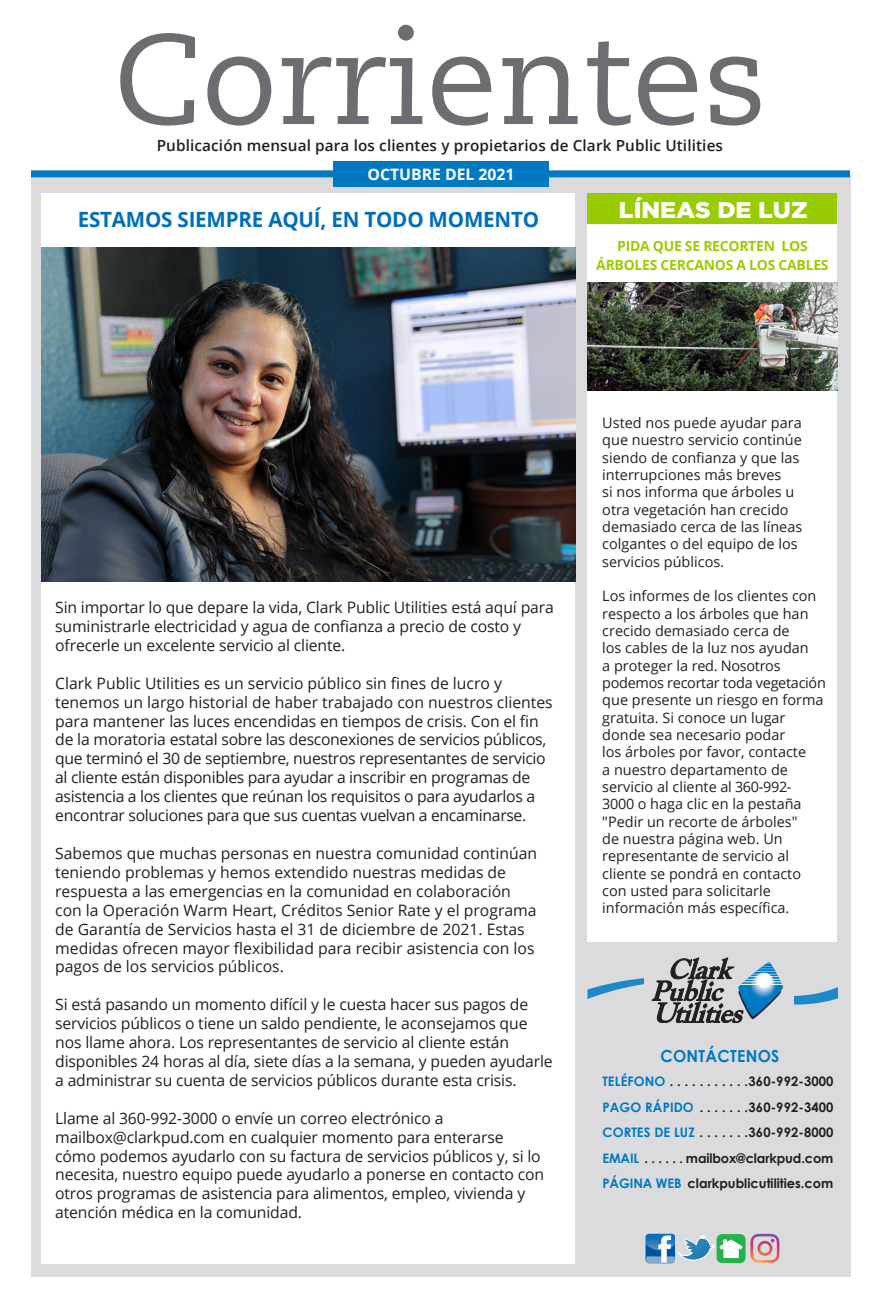
<style>
.page{position:relative;width:882px;height:1308px;background:#fff}
.page>*{position:absolute;margin:0;border:0;box-sizing:border-box;transform-origin:0 0}
.t1{font:127.75px "Caecilia LT Std";color:#6c6d70}
.t2{font:900 22.75px "Gotham";color:#fff;scale:1.05 1}
.t3{font:700 21px "Open Sans";letter-spacing:-.01em;color:#006eb6}
.t4{font:700 16.62px "Century Gothic";letter-spacing:.02em;color:#0079c2;scale:.95 1}
.t5{font:15.75px/18.9px "Open Sans";letter-spacing:-.01em;color:#231f20}
.t6{font:700 15.75px "Open Sans";color:#fff}
.t7{font:600 15.4px "Open Sans";letter-spacing:.01em;color:#231f20}
.t8{font:14.35px/17.3px "Open Sans";color:#231f20}
.t9{font:700 14px/19.2px "Open Sans";letter-spacing:-.02em;color:#9c0;text-align:center}
.t10{font:700 13.12px "Century Gothic";color:#231f20}
.s1{color:#0079c2}
</style>
<div class="page">
<div style="left:31px;top:174px;width:819px;height:1102px;background:#dbdbdd"></div>
<div style="left:42px;top:193px;width:533px;height:1070px;background:#fff"></div>
<div style="left:587px;top:197px;width:250px;height:744px;background:#fff"></div>
<div style="left:31px;top:170px;width:819px;height:7px;background:#0079c2"></div>
<svg style="left:587px;top:957px;width:250px;height:65px"></svg>
<hr style="left:738px;top:983px;width:45px;height:1px;background:#fff">
<hr style="left:738px;top:981px;width:45px;height:1px;background:#fff">
<hr style="left:738px;top:978px;width:45px;height:1px;background:#fff">
<hr style="left:738px;top:976px;width:45px;height:1px;background:#fff">
<hr style="left:738px;top:973px;width:45px;height:1px;background:#fff">
<hr style="left:738px;top:971px;width:45px;height:1px;background:#fff">
<hr style="left:738px;top:968px;width:45px;height:1px;background:#fff">
<hr style="left:738px;top:966px;width:45px;height:1px;background:#fff">
<hr style="left:738px;top:963px;width:45px;height:1px;background:#fff">
<img style="left:645px;top:1233px;width:30px;height:30px">
<div style="left:333px;top:161px;width:216px;height:25px;background:#0079c2"></div>
<div style="left:717px;top:1233px;width:29px;height:29px;background:#25b24b;border-radius:5px"></div>
<svg style="left:678px;top:1234px;width:65px;height:28px"></svg>
<svg style="left:750px;top:1233px;width:29px;height:29px"></svg>
<div style="left:587px;top:193px;width:250px;height:31px;background:#9c0"></div>
<img style="left:42px;top:247px;width:533px;height:334px">
<img style="left:587px;top:282px;width:250px;height:108px">
<p class="t1" style="left:114px;top:6px;width:655px">Corrientes</p>
<p class="t7" style="left:157px;top:134px;width:568px">Publicación mensual para los clientes y propietarios de Clark Public Utilities</p>
<p class="t6" style="left:368px;top:163px;width:148px">OCTUBRE DEL 2021</p>
<p class="t3" style="left:78px;top:204px;width:463px">ESTAMOS SIEMPRE AQUÍ, EN TODO MOMENTO</p>
<p class="t2" style="left:619px;top:196px;width:181px">LÍNEAS DE LUZ</p>
<p class="t9" style="left:596px;top:235px;width:234px">PIDA QUE SE RECORTEN LOS<br>ÁRBOLES CERCANOS A LOS CABLES</p>
<p class="t5" style="left:55px;top:597px;width:500px">Sin importar lo que depare la vida, Clark Public Utilities está aquí para suministrarle electricidad y agua de confianza a precio de costo y ofrecerle un excelente servicio al cliente.</p>
<p class="t5" style="left:55px;top:673px;width:499px">Clark Public Utilities es un servicio público sin fines de lucro y tenemos un largo historial de haber trabajado con nuestros clientes para mantener las luces encendidas en tiempos de crisis. Con el fin de la moratoria estatal sobre las desconexiones de servicios públicos, que terminó el 30 de septiembre, nuestros representantes de servicio al cliente están disponibles para ayudar a inscribir en programas de asistencia a los clientes que reúnan los requisitos o para ayudarlos a encontrar soluciones para que sus cuentas vuelvan a encaminarse.</p>
<p class="t5" style="left:55px;top:843px;width:484px">Sabemos que muchas personas en nuestra comunidad continúan teniendo problemas y hemos extendido nuestras medidas de respuesta a las emergencias en la comunidad en colaboración con la Operación Warm Heart, Créditos Senior Rate y el programa de Garantía de Servicios hasta el 31 de diciembre de 2021. Estas medidas ofrecen mayor flexibilidad para recibir asistencia con los pagos de los servicios públicos.</p>
<p class="t5" style="left:55px;top:994px;width:499px">Si está pasando un momento difícil y le cuesta hacer sus pagos de servicios públicos o tiene un saldo pendiente, le aconsejamos que nos llame ahora. Los representantes de servicio al cliente están disponibles 24 horas al día, siete días a la semana, y pueden ayudarle a administrar su cuenta de servicios públicos durante esta crisis.</p>
<p class="t5" style="left:55px;top:1107px;width:491px">Llame al 360-992-3000 o envíe un correo electrónico a mailbox@clarkpud.com en cualquier momento para enterarse cómo podemos ayudarlo con su factura de servicios públicos y, si lo necesita, nuestro equipo puede ayudarlo a ponerse en contacto con otros programas de asistencia para alimentos, empleo, vivienda y atención médica en la comunidad.</p>
<p class="t8" style="left:602px;top:414px;width:202px">Usted nos puede ayudar para que nuestro servicio continúe siendo de confianza y que las interrupciones más breves<br>si nos informa que árboles u otra vegetación han crecido demasiado cerca de las líneas colgantes o del equipo de los servicios públicos.</p>
<p class="t8" style="left:602px;top:587px;width:225px">Los informes de los clientes con respecto a los árboles que han crecido demasiado cerca de<br>los cables de la luz nos ayudan<br>a proteger la red. Nosotros podemos recortar toda vegetación que presente un riesgo en forma gratuita. Si conoce un lugar donde sea necesario podar<br>los árboles por favor, contacte<br>a nuestro departamento de servicio al cliente al 360-992-<br>3000 o haga clic en la pestaña "Pedir un recorte de árboles"<br>de nuestra página web. Un representante de servicio al cliente se pondrá en contacto con usted para solicitarle información más específica.</p>
<p class="t4" style="left:660px;top:1045px;width:127px">CONTÁCTENOS</p>
<p class="t10" style="left:602px;top:1073px;width:232px"><span class="s1">TELÉFONO</span> . . . . . . . . . . 360-992-3000</p>
<p class="t10" style="left:602px;top:1098px;width:232px"><span class="s1">PAGO RÁPIDO</span> . . . . . . 360-992-3400</p>
<p class="t10" style="left:602px;top:1124px;width:232px"><span class="s1">CORTES DE LUZ</span> . . . . . . 360-992-8000</p>
<p class="t10" style="left:602px;top:1149px;width:232px"><span class="s1">EMAIL</span> . . . . . mailbox@clarkpud.com</p>
<p class="t10" style="left:602px;top:1175px;width:233px"><span class="s1">PÁGINA WEB</span> clarkpublicutilities.com</p>
</div>
